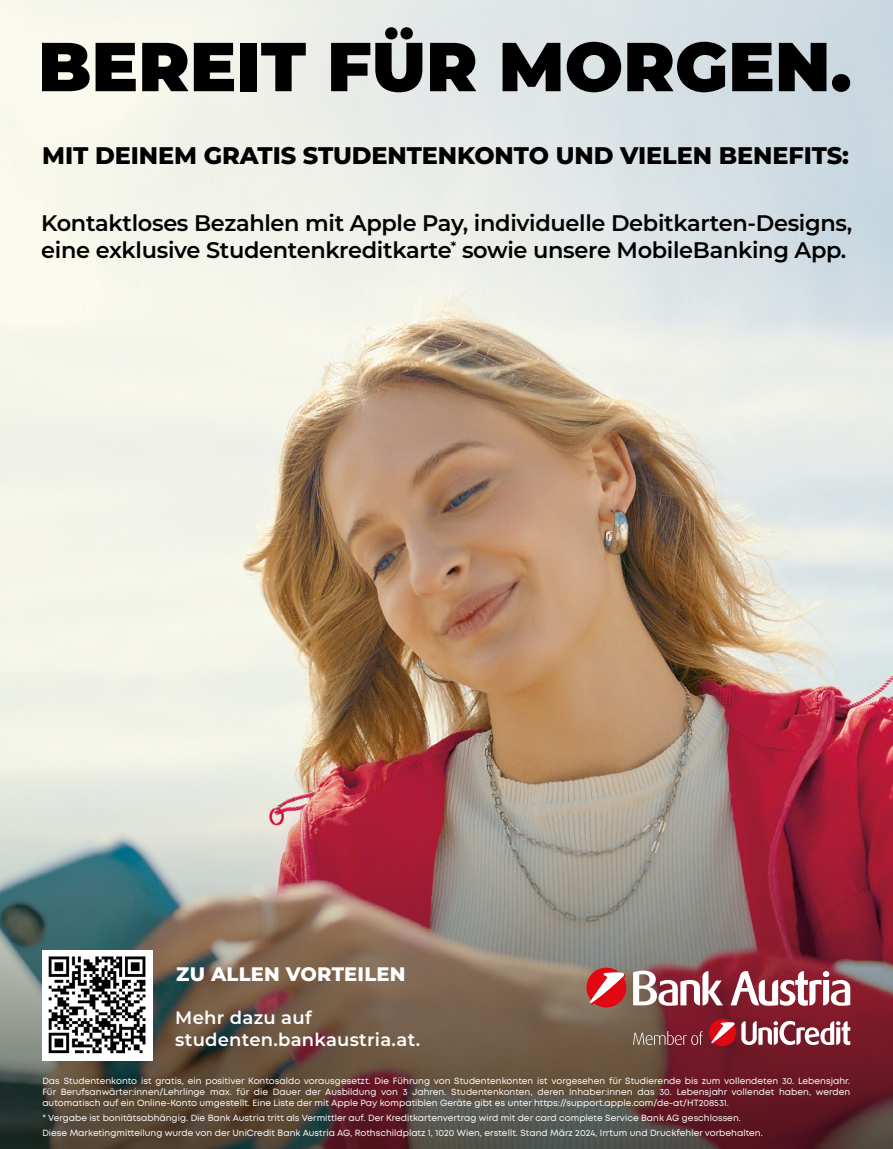
<style>
.page{position:relative;width:893px;height:1149px;background:#fff}
.page>*{position:absolute;margin:0;border:0;box-sizing:border-box;transform-origin:0 0}
.t1{font:900 69px "Montserrat";letter-spacing:.005em;color:#000}
.t2{font:800 24px "Montserrat";letter-spacing:-.005em;color:#000}
.t3{font:600 22.5px/27px "Montserrat";letter-spacing:-.015em;color:#000}
.t4{font:800 19.5px "Montserrat";letter-spacing:.01em;color:#fff}
.t5{font:600 18px/21.6px "Montserrat";letter-spacing:.015em;color:#fff}
.t6{font:9px/10.8px "Mont";letter-spacing:.005em;color:#fff;text-align:justify}
</style>
<div class="page">
<img style="left:0;top:0;width:893px;height:1148px">
<svg style="left:633px;top:1030px;width:70px;height:14px"></svg>
<svg style="left:633px;top:970px;width:90px;height:35px"></svg>
<svg style="left:730px;top:970px;width:120px;height:35px"></svg>
<svg style="left:586px;top:967px;width:40px;height:40px"></svg>
<svg style="left:709px;top:1018px;width:141px;height:27px"></svg>
<img style="left:43px;top:950px;width:110px;height:109px">
<p class="t1" style="left:38px;top:15px;width:815px">BEREIT FÜR MORGEN.</p>
<p class="t2" style="left:42px;top:137px;width:808px">MIT DEINEM GRATIS STUDENTENKONTO UND VIELEN BENEFITS:</p>
<p class="t3" style="left:41px;top:209px;width:812px">Kontaktloses Bezahlen mit Apple Pay, individuelle Debitkarten-Designs, eine exklusive Studentenkreditkarte<sup>*</sup> sowie unsere MobileBanking App.</p>
<p class="t4" style="left:176px;top:958px;width:231px">ZU ALLEN VORTEILEN</p>
<p class="t5" style="left:175px;top:1005px;width:246px">Mehr dazu auf studenten.bankaustria.at.</p>
<p class="t6" style="left:42px;top:1075px;width:809px">Das Studentenkonto ist gratis, ein positiver Kontosaldo vorausgesetzt. Die Führung von Studentenkonten ist vorgesehen für Studierende bis zum vollendeten 30. Lebensjahr.<br>Für Berufsanwärter:innen/Lehrlinge max. für die Dauer der Ausbildung von 3 Jahren. Studentenkonten, deren Inhaber:innen das 30. Lebensjahr vollendet haben, werden automatisch auf ein Online-Konto umgestellt. Eine Liste der mit Apple Pay kompatiblen Geräte gibt es unter https://support.apple.com/de-at/HT208531.</p>
<p class="t6" style="left:42px;top:1109px;width:722px;line-height:15px">* Vergabe ist bonitätsabhängig. Die Bank Austria tritt als Vermittler auf. Der Kreditkartenvertrag wird mit der card complete Service Bank AG geschlossen.<br>Diese Marketingmitteilung wurde von der UniCredit Bank Austria AG, Rothschildplatz 1, 1020 Wien, erstellt. Stand März 2024, Irrtum und Druckfehler vorbehalten.</p>
</div>
